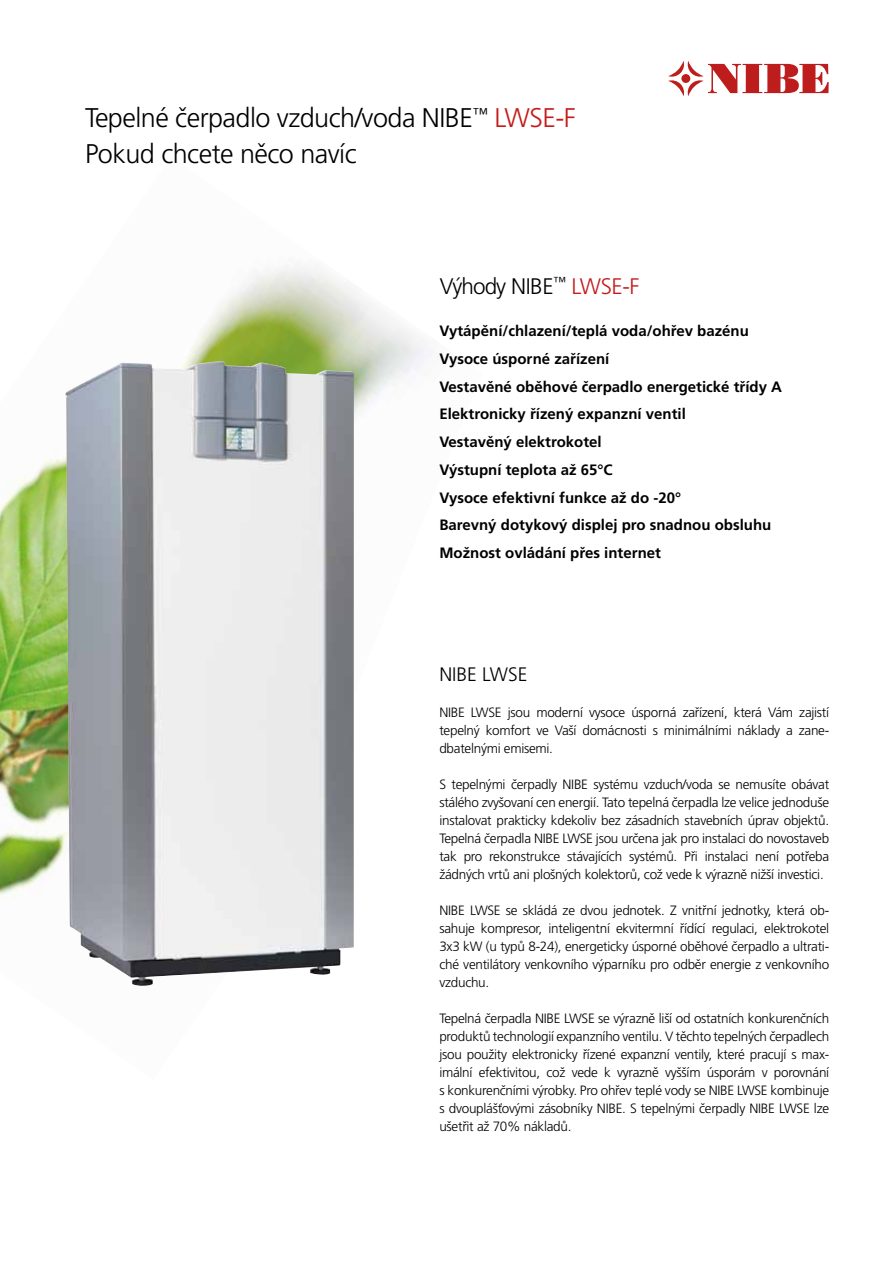
<style>
.page{position:relative;width:893px;height:1263px;background:#fff}
.page>*{position:absolute;margin:0;border:0;box-sizing:border-box;transform-origin:0 0}
.t1{font:300 27px/36px "Frutiger CE";letter-spacing:-.02em;color:#000}
.t2{font:300 22.5px "Frutiger CE";letter-spacing:-.04em;color:#000}
.t3{font:300 19.5px "Frutiger CE";color:#000}
.t4{font:700 15px/27.8px "Frutiger CE";color:#000}
.t5{font:300 13.5px/18px "Frutiger CE";letter-spacing:-.02em;color:#000;text-align:justify}
.s1{color:#c51a1b}
</style>
<div class="page">
<svg style="left:668px;top:61px;width:161px;height:35px"></svg>
<img style="left:0;top:266px;width:434px;height:631px">
<img style="left:65px;top:361px;width:289px;height:625px">
<h1 class="t1" style="left:85px;top:100px;width:492px">Tepelné čerpadlo vzduch/voda NIBE<sup>™</sup> <span class="s1">LWSE-F<br></span>Pokud chcete něco navíc</h1>
<h2 class="t2" style="left:440px;top:273px;width:201px">Výhody NIBE<sup>™</sup> <span class="s1">LWSE-F</span></h2>
<p class="t4" style="left:439px;top:317px;width:344px">Vytápění/chlazení/teplá voda/ohřev bazénu Vysoce úsporné zařízení<br>Vestavěné oběhové čerpadlo energetické třídy A Elektronicky řízený expanzní ventil<br>Vestavěný elektrokotel<br>Výstupní teplota až 65°C<br>Vysoce efektivní funkce až do -20°<br>Barevný dotykový displej pro snadnou obsluhu Možnost ovládání přes internet</p>
<h3 class="t3" style="left:439px;top:663px;width:89px">NIBE LWSE</h3>
<p class="t5" style="left:439px;top:703px;width:391px">NIBE LWSE jsou moderní vysoce úsporná zařízení, která Vám zajistí tepelný komfort ve Vaší domácnosti s minimálními náklady a zane&shy;dbatelnými emisemi.</p>
<p class="t5" style="left:439px;top:775px;width:391px">S tepelnými čerpadly NIBE systému vzduch/voda se nemusíte obávat stálého zvyšovaní cen energií. Tato tepelná čerpadla lze velice jednoduše instalovat prakticky kdekoliv bez zásadních stavebních úprav objektů.<br>Tepelná čerpadla NIBE LWSE jsou určena jak pro instalaci do novostaveb tak pro rekonstrukce stávajících systémů. Při instalaci není potřeba žádných vrtů ani plošných kolektorů, což vede k výrazně nižší investici.</p>
<p class="t5" style="left:439px;top:901px;width:391px">NIBE LWSE se skládá ze dvou jednotek. Z vnitřní jednotky, která ob&shy;sahuje kompresor, inteligentní ekvitermní řídící regulaci, elektrokotel 3x3 kW (u typů 8-24), energeticky úsporné oběhové čerpadlo a ultrati&shy;ché ventilátory venkovního výparníku pro odběr energie z venkovního vzduchu.</p>
<p class="t5" style="left:439px;top:1009px;width:391px">Tepelná čerpadla NIBE LWSE se výrazně liší od ostatních konkurenčních produktů technologií expanzního ventilu. V těchto tepelných čerpadlech jsou použity elektronicky řízené expanzní ventily, které pracují s max&shy;imální efektivitou, což vede k vyrazně vyšším úsporám v porovnání s konkurenčními výrobky. Pro ohřev teplé vody se NIBE LWSE kombinuje s dvouplášťovými zásobníky NIBE. S tepelnými čerpadly NIBE LWSE lze ušetřit až 70% nákladů.</p>
</div>
